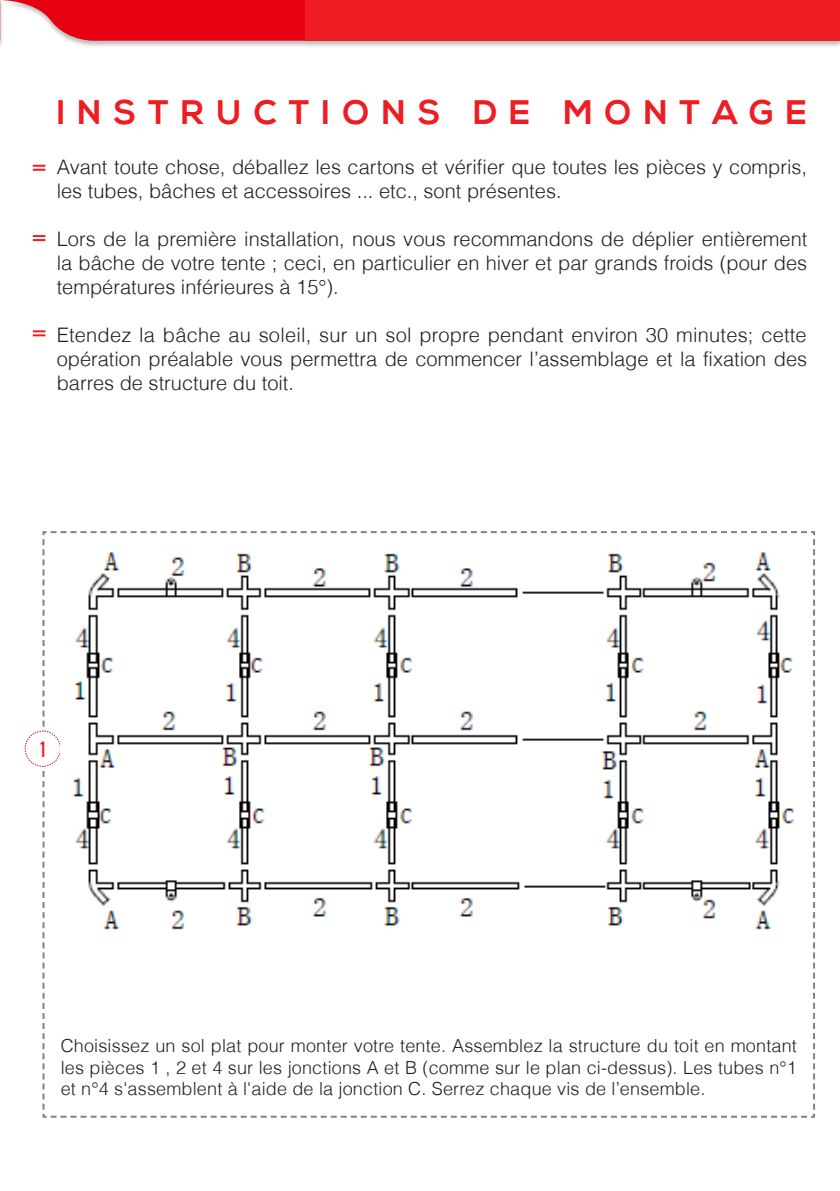
<style>
.page{position:relative;width:840px;height:1191px;background:#fff}
.page>*{position:absolute;margin:0;border:0;box-sizing:border-box;transform-origin:0 0}
.t1{font:700 34px "Nexa";letter-spacing:.35em;color:#ee1d23}
.t2{font:22px "Big Noodle Titling";color:#ee1d23}
.t3{font:300 20px/24px "Helvetica";color:#231f20;text-align:justify}
.t4{font:300 18px/21.6px "Helvetica";letter-spacing:.01em;color:#231f20;text-align:justify}
</style>
<div class="page">
<div style="left:0;top:0;width:839px;height:48px;background:#231f20;opacity:.3"></div>
<svg style="left:0;top:0;width:306px;height:41px;background:#e82938"></svg>
<div style="left:306px;top:0;width:533px;height:41px;background:#ee1d23"></div>
<svg style="left:25px;top:531px;width:789px;height:586px"></svg>
<svg style="left:33px;top:165px;width:12px;height:6px"></svg>
<svg style="left:33px;top:235px;width:12px;height:6px"></svg>
<svg style="left:33px;top:330px;width:12px;height:6px"></svg>
<img style="left:61px;top:548px;width:737px;height:387px">
<p class="t1" style="left:57px;top:93px;width:751px">INSTRUCTIONS DE MONTAGE</p>
<p class="t3" style="left:57px;top:155px;width:751px">Avant toute chose, déballez les cartons et vérifier que toutes les pièces y compris, les tubes, bâches et accessoires ... etc., sont présentes.</p>
<p class="t3" style="left:57px;top:227px;width:751px">Lors de la première installation, nous vous recommandons de déplier entièrement la bâche de votre tente ; ceci, en particulier en hiver et par grands froids (pour des températures inférieures à 15°).</p>
<p class="t3" style="left:57px;top:323px;width:751px">Etendez la bâche au soleil, sur un sol propre pendant environ 30 minutes; cette opération préalable vous permettra de commencer l’assemblage et la fixation des barres de structure du toit.</p>
<p class="t2" style="left:40px;top:737px;width:7px">1</p>
<p class="t4" style="left:61px;top:1034px;width:737px">Choisissez un sol plat pour monter votre tente. Assemblez la structure du toit en montant les pièces 1 , 2 et 4 sur les jonctions A et B (comme sur le plan ci-dessus). Les tubes n°1 et n°4 s'assemblent à l'aide de la jonction C. Serrez chaque vis de l’ensemble.</p>
</div>
